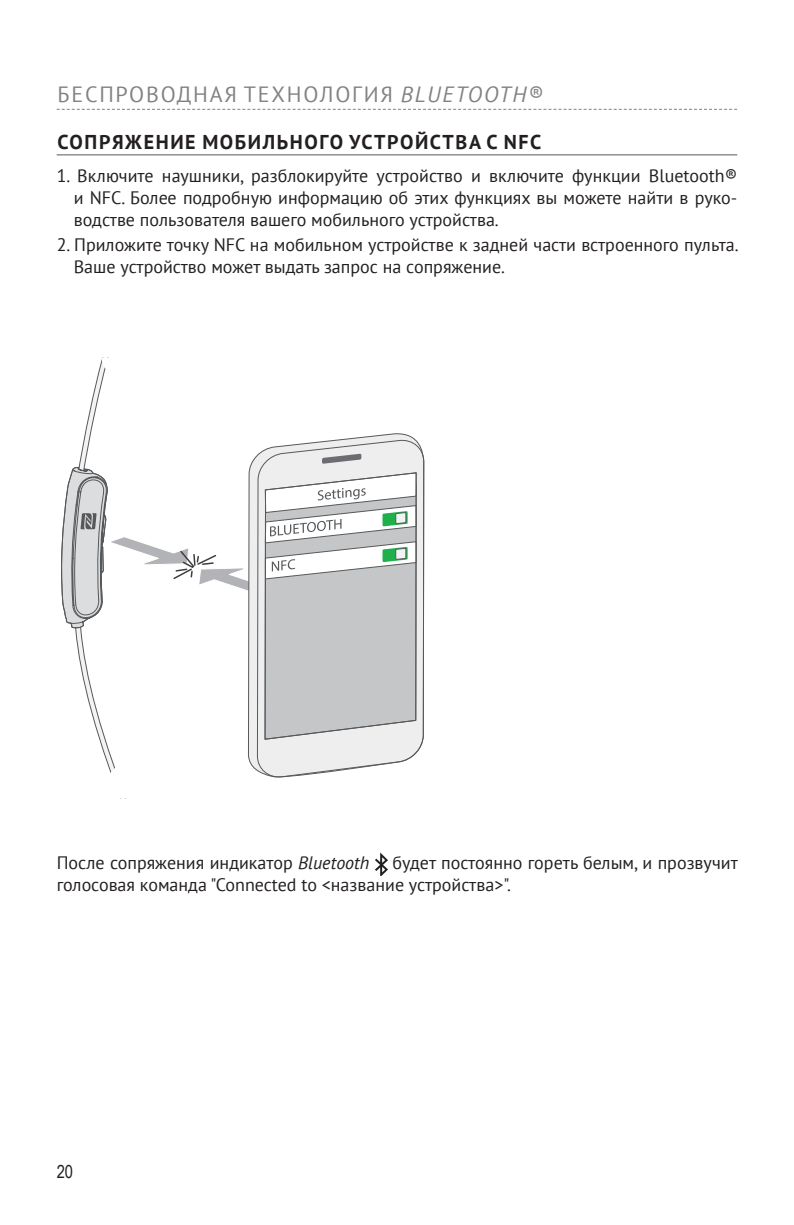
<style>
.page{position:relative;width:794px;height:1225px;background:#fff}
.page>*{position:absolute;margin:0;border:0;box-sizing:border-box;transform-origin:0 0}
.t1{font:22px "PT Sans";letter-spacing:.08em;color:#808285}
.t2{font:700 20px "PT Sans";letter-spacing:.08em;color:#231f20}
.t3{font:18px/22px "PT Sans";color:#231f20}
.t4{font:18px "Arial Narrow";color:#231f20}
.s1{font-style:italic}
</style>
<div class="page">
<svg style="left:57px;top:109px;width:680px;height:1px"></svg>
<hr style="left:57px;top:154px;width:680px;height:1px;background:#57585a">
<svg style="left:375px;top:852px;width:12px;height:23px"></svg>
<svg style="left:416px;top:440px;width:8px;height:314px;background:#cececf"></svg>
<svg style="left:61px;top:357px;width:355px;height:421px"></svg>
<p class="t1" style="left:58px;top:80px;width:487px">БЕСПРОВОДНАЯ ТЕХНОЛОГИЯ <span class="s1">BLUETOOTH®</span></p>
<p class="t2" style="left:57px;top:128px;width:485px">СОПРЯЖЕНИЕ МОБИЛЬНОГО УСТРОЙСТВА С NFC</p>
<p class="t3" style="left:74px;top:164px;width:665px;text-align:justify;text-indent:-17px">1. Включите наушники, разблокируйте устройство и включите функции Bluetooth® и NFC. Более подробную информацию об этих функциях вы можете найти в руко&shy;водстве пользователя вашего мобильного устройства.</p>
<p class="t3" style="left:74px;top:233px;width:666px;text-indent:-17px">2. Приложите точку NFC на мобильном устройстве к задней части встроенного пульта.<br>Ваше устройство может выдать запрос на сопряжение.</p>
<p class="t3" style="left:57px;top:851px;width:682px;text-indent:336px">будет постоянно гореть белым, и прозвучит голосовая команда "Connected to &lt;название устройства&gt;".</p>
<p class="t3" style="left:57px;top:851px;width:314px">После сопряжения индикатор <span class="s1">Bluetooth</span></p>
<p class="t4" style="left:57px;top:1158px;width:18px">20</p>
</div>
